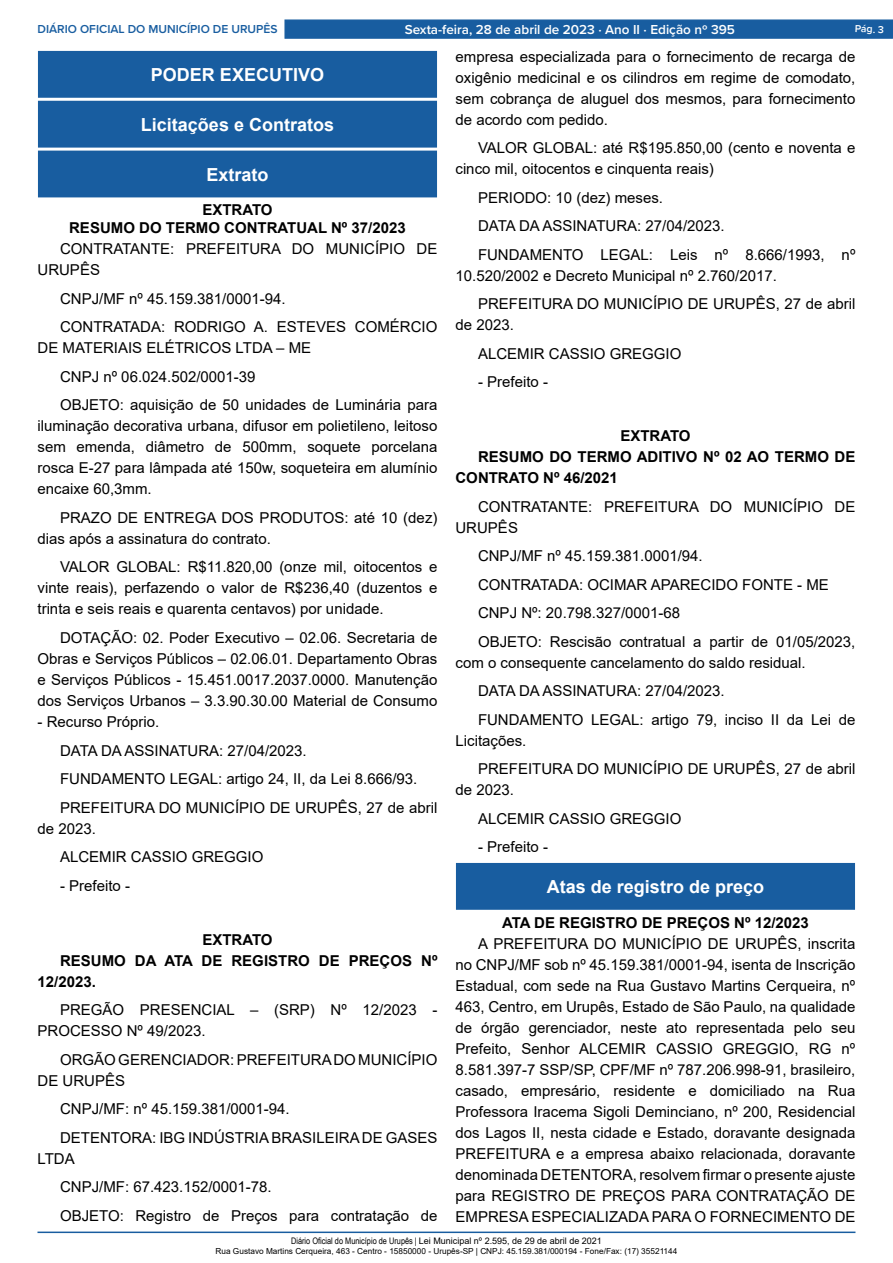
<style>
.page{position:relative;width:893px;height:1263px;background:#fff}
.page>*{position:absolute;margin:0;border:0;box-sizing:border-box;transform-origin:0 0}
.t1{font:700 18px "Arial";color:#fff}
._2_-_Corpo{font:15px/21px "Arial";color:#000}
._6_-_Corpo_Negrito{font:700 15px/21px "Arial";color:#000}
._1_-_Cabeçalho{font:700 15px "Arial";color:#000}
.t2{font:600 13.5px "Proxima Nova";color:#fff}
.t3{font:600 12px "Proxima Nova";color:#185da0}
.t4{font:600 10.5px "Proxima Nova";color:#fff}
.t5{font:9px "Arial";color:#000}
.t6{font:8.25px "Arial";color:#000}
.s1{font-family:"Arial Narrow"}
</style>
<div class="page">
<hr style="left:38px;top:1231px;width:817px;height:2px;background:#185da0">
<div style="left:284px;top:19px;width:609px;height:20px;background:#185da0;border:1px solid #185da0"></div>
<div style="left:39px;top:51px;width:397px;height:46px;background:#185da0"></div>
<div style="left:38px;top:51px;width:399px;height:47px;border:1px solid #185da0"></div>
<div style="left:39px;top:101px;width:397px;height:46px;background:#185da0"></div>
<div style="left:38px;top:101px;width:399px;height:47px;border:1px solid #185da0"></div>
<div style="left:39px;top:151px;width:397px;height:46px;background:#185da0"></div>
<div style="left:456px;top:863px;width:398px;height:46px;background:#185da0"></div>
<div style="left:456px;top:863px;width:399px;height:47px;border:1px solid #185da0"></div>
<p class="t3" style="left:38px;top:20px;width:242px">DIÁRIO OFICIAL DO MUNICÍPIO DE URUPÊS</p>
<p class="t2" style="left:405px;top:19px;width:332px">Sexta-feira, 28 de abril de 2023 ⋅ Ano II ⋅ Edição nº 395</p>
<p class="t4" style="left:855px;top:21px;width:31px;rotate:2deg">Pág. 3</p>
<p class="t1" style="left:151px;top:62px;width:175px">PODER EXECUTIVO</p>
<p class="t1" style="left:141px;top:112px;width:195px">Licitações e Contratos</p>
<p class="t1" style="left:206px;top:162px;width:64px">Extrato</p>
<p class="_1_-_Cabeçalho" style="left:202px;top:200px;width:72px">EXTRATO</p>
<p class="_1_-_Cabeçalho" style="left:69px;top:218px;width:338px">RESUMO DO TERMO CONTRATUAL Nº 37/2023</p>
<p class="_2_-_Corpo" style="left:38px;top:239px;width:401px;text-indent:22px">CONTRATANTE: PREFEITURA DO MUNICÍPIO DE<br>URUPÊS</p>
<p class="_2_-_Corpo" style="left:60px;top:288px;width:227px">CNPJ/MF nº 45.159.381/0001-94.</p>
<p class="_2_-_Corpo" style="left:38px;top:317px;width:401px;text-indent:22px">CONTRATADA: RODRIGO A. ESTEVES COMÉRCIO<br>DE MATERIAIS ELÉTRICOS LTDA – ME</p>
<p class="_2_-_Corpo" style="left:60px;top:366px;width:197px">CNPJ nº 06.024.502/0001-39</p>
<p class="_2_-_Corpo" style="left:38px;top:395px;width:401px;text-align:justify;text-indent:22px">OBJETO: aquisição de 50 unidades de Luminária para iluminação decorativa urbana, difusor em polietileno, leitoso sem emenda, diâmetro de 500mm, soquete porcelana rosca E-27 para lâmpada até 150w, soqueteira em alumínio encaixe 60,3mm.</p>
<p class="_2_-_Corpo" style="left:38px;top:507px;width:401px;text-indent:22px">PRAZO DE ENTREGA DOS PRODUTOS: até 10 (dez) dias após a assinatura do contrato.</p>
<p class="_2_-_Corpo" style="left:38px;top:557px;width:401px;text-align:justify;text-indent:22px">VALOR GLOBAL: R$11.820,00 (onze mil, oitocentos e vinte reais), perfazendo o valor de R$236,40 (duzentos e trinta e seis reais e quarenta centavos) por unidade.</p>
<p class="_2_-_Corpo" style="left:38px;top:627px;width:401px;text-align:justify;text-indent:22px">DOTAÇÃO: 02. Poder Executivo – 02.06. Secretaria de Obras e Serviços Públicos – 02.06.01. Departamento Obras e Serviços Públicos - 15.451.0017.2037.0000. Manutenção dos Serviços Urbanos – 3.3.90.30.00 Material de Consumo</p>
<p class="_2_-_Corpo" style="left:38px;top:711px;width:123px">- Recurso Próprio.</p>
<p class="_2_-_Corpo" style="left:60px;top:740px;width:248px">DATA DA ASSINATURA: 27/04/2023.</p>
<p class="_2_-_Corpo" style="left:60px;top:768px;width:359px">FUNDAMENTO LEGAL: artigo 24, II, da Lei 8.666/93.</p>
<p class="_2_-_Corpo" style="left:38px;top:797px;width:401px;text-indent:22px">PREFEITURA DO MUNICÍPIO DE URUPÊS, 27 de abril de 2023.</p>
<p class="_2_-_Corpo" style="left:60px;top:846px;width:205px">ALCEMIR CASSIO GREGGIO</p>
<p class="_2_-_Corpo" style="left:60px;top:875px;width:72px">- Prefeito -</p>
<p class="_2_-_Corpo" style="left:455px;top:46px;width:401px;text-align:justify">empresa especializada para o fornecimento de recarga de oxigênio medicinal e os cilindros em regime de comodato, sem cobrança de aluguel dos mesmos, para fornecimento de acordo com pedido.</p>
<p class="_2_-_Corpo" style="left:455px;top:137px;width:401px;text-indent:22px">VALOR GLOBAL: até R$195.850,00 (cento e noventa e cinco mil, oitocentos e cinquenta reais)</p>
<p class="_2_-_Corpo" style="left:478px;top:187px;width:187px">PERIODO: 10 (dez) meses.</p>
<p class="_2_-_Corpo" style="left:478px;top:215px;width:248px">DATA DA ASSINATURA: 27/04/2023.</p>
<p class="_2_-_Corpo" style="left:455px;top:244px;width:401px;text-indent:22px">FUNDAMENTO LEGAL: Leis nº 8.666/1993, nº<br>10.520/2002 e Decreto Municipal nº 2.760/2017.</p>
<p class="_2_-_Corpo" style="left:455px;top:293px;width:401px;text-indent:22px">PREFEITURA DO MUNICÍPIO DE URUPÊS, 27 de abril de 2023.</p>
<p class="_2_-_Corpo" style="left:478px;top:343px;width:205px">ALCEMIR CASSIO GREGGIO</p>
<p class="_2_-_Corpo" style="left:478px;top:371px;width:72px">- Prefeito -</p>
<p class="_1_-_Cabeçalho" style="left:620px;top:425px;width:72px">EXTRATO</p>
<p class="_6_-_Corpo_Negrito" style="left:455px;top:447px;width:401px;text-indent:22px">RESUMO DO TERMO ADITIVO Nº 02 AO TERMO DE<br>CONTRATO Nº 46/2021</p>
<p class="_2_-_Corpo" style="left:455px;top:496px;width:401px;text-indent:22px">CONTRATANTE: PREFEITURA DO MUNICÍPIO DE<br>URUPÊS</p>
<p class="_2_-_Corpo" style="left:478px;top:545px;width:226px">CNPJ/MF nº 45.159.381.0001/94.</p>
<p class="_2_-_Corpo" style="left:478px;top:574px;width:352px">CONTRATADA: OCIMAR APARECIDO FONTE - ME</p>
<p class="_2_-_Corpo" style="left:478px;top:602px;width:204px">CNPJ Nº: 20.798.327/0001-68</p>
<p class="_2_-_Corpo" style="left:455px;top:631px;width:401px;text-indent:22px">OBJETO: Rescisão contratual a partir de 01/05/2023, com o consequente cancelamento do saldo residual.</p>
<p class="_2_-_Corpo" style="left:478px;top:680px;width:248px">DATA DA ASSINATURA: 27/04/2023.</p>
<p class="_2_-_Corpo" style="left:455px;top:709px;width:401px;text-indent:22px">FUNDAMENTO LEGAL: artigo 79, inciso II da Lei de<br>Licitações.</p>
<p class="_2_-_Corpo" style="left:455px;top:758px;width:401px;text-indent:22px">PREFEITURA DO MUNICÍPIO DE URUPÊS, 27 de abril de 2023.</p>
<p class="_2_-_Corpo" style="left:478px;top:808px;width:205px">ALCEMIR CASSIO GREGGIO</p>
<p class="_2_-_Corpo" style="left:478px;top:836px;width:72px">- Prefeito -</p>
<p class="t1" style="left:547px;top:874px;width:219px">Atas de registro de preço</p>
<p class="_1_-_Cabeçalho" style="left:502px;top:912px;width:308px">ATA DE REGISTRO DE PREÇOS Nº 12/2023</p>
<p class="_2_-_Corpo" style="left:455px;top:933px;width:401px;text-align:justify;text-indent:22px">A PREFEITURA DO MUNICÍPIO DE URUPÊS, inscrita no CNPJ/MF sob nº 45.159.381/0001-94, isenta de Inscrição Estadual, com sede na Rua Gustavo Martins Cerqueira, nº 463, Centro, em Urupês, Estado de São Paulo, na qualidade de órgão gerenciador, neste ato representada pelo seu Prefeito, Senhor ALCEMIR CASSIO GREGGIO, RG nº 8.581.397-7 SSP/SP, CPF/MF nº 787.206.998-91, brasileiro, casado, empresário, residente e domiciliado na Rua Professora Iracema Sigoli Deminciano, nº 200, Residencial dos Lagos II, nesta cidade e Estado, doravante designada PREFEITURA e a empresa abaixo relacionada, doravante denominada DETENTORA, resolvem firmar o presente ajuste para REGISTRO DE PREÇOS PARA CONTRATAÇÃO DE EMPRESA ESPECIALIZADA PARA O FORNECIMENTO DE</p>
<p class="_1_-_Cabeçalho" style="left:202px;top:929px;width:72px">EXTRATO</p>
<p class="_6_-_Corpo_Negrito" style="left:38px;top:950px;width:401px;text-indent:22px">RESUMO DA ATA DE REGISTRO DE PREÇOS Nº<br>12/2023.</p>
<p class="_2_-_Corpo" style="left:38px;top:999px;width:401px;text-indent:22px">PREGÃO PRESENCIAL – (SRP) Nº 12/2023 -<br>PROCESSO Nº 49/2023.</p>
<p class="_2_-_Corpo" style="left:38px;top:1049px;width:401px;text-indent:22px">ORGÃO GERENCIADOR: PREFEITURA DO MUNICÍPIO<br>DE URUPÊS</p>
<p class="_2_-_Corpo" style="left:60px;top:1098px;width:231px">CNPJ/MF: nº 45.159.381/0001-94.</p>
<p class="_2_-_Corpo" style="left:38px;top:1127px;width:401px;text-indent:22px">DETENTORA: IBG INDÚSTRIA BRASILEIRA DE GASES<br>LTDA</p>
<p class="_2_-_Corpo" style="left:60px;top:1176px;width:213px">CNPJ/MF: 67.423.152/0001-78.</p>
<p class="_2_-_Corpo" style="left:60px;top:1205px;width:379px">OBJETO: Registro de Preços para contratação de</p>
<p class="t5" style="left:291px;top:1235px;width:312px"><span class="s1">Diário Oficial do Município de Urupês |</span> Lei Municipal nº 2.595, de 29 de abril de 2021</p>
<p class="t6" style="left:216px;top:1245px;width:463px">Rua Gustavo Martins Cerqueira, 463 - Centro - 15850000 - Urupês-SP | CNPJ: 45.159.381/000194 - Fone/Fax: (17) 35521144</p>
</div>
